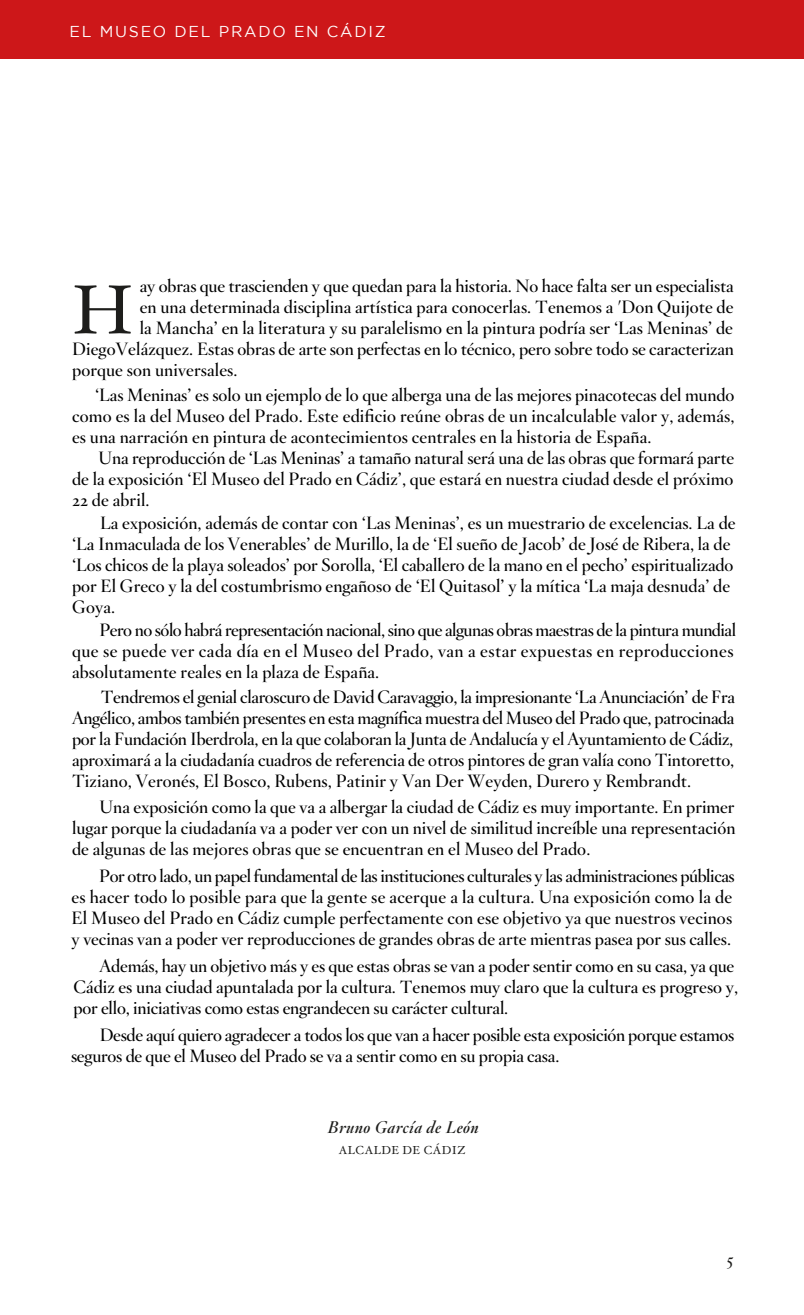
<style>
.page{position:relative;width:804px;height:1315px;background:#fff}
.page>*{position:absolute;margin:0;border:0;box-sizing:border-box;transform-origin:0 0}
.t1{font:69.3px "Hoefler Text";color:#1d1d1b}
.t2{font:17.5px/21px "Hoefler Titlingpro";letter-spacing:.005em;color:#000;text-align:justify}
.t3{font:17.5px/21px "Hoefler Titlingpro";letter-spacing:-.015em;color:#000}
.t4{font:italic 700 16.62px "Hoefler Titling";letter-spacing:.03em;color:#1d1d1b}
.t5{font:16.62px "Hoefler Text";color:#1d1d1b}
.t6{font:15.75px "Gotham";letter-spacing:.11em;color:#fff}
.t7{font:11.72px "Hoefler Text";letter-spacing:.04em;color:#1d1d1b}
</style>
<div class="page">
<div style="left:0;top:0;width:804px;height:58px;background:#cd1719"></div>
<p class="t6" style="left:70px;top:23px;width:318px">EL MUSEO DEL PRADO EN CÁDIZ</p>
<p class="t2" style="left:140px;top:275px;width:595px">ay obras que trascienden y que quedan para la historia. No hace falta ser un especialista</p>
<p class="t2" style="left:140px;top:296px;width:595px">en una determinada disciplina artística para conocerlas. Tenemos a 'Don Quijote de</p>
<p class="t2" style="left:140px;top:317px;width:594px">la Mancha’ en la literatura y su paralelismo en la pintura podría ser ‘Las Meninas’ de</p>
<p class="t2" style="left:72px;top:338px;width:663px">DiegoVelázquez. Estas obras de arte son perfectas en lo técnico, pero sobre todo se caracterizan</p>
<p class="t2" style="left:72px;top:359px;width:167px">porque son universales.</p>
<p class="t2" style="left:72px;top:384px;width:664px;text-indent:23px">‘Las Meninas’ es solo un ejemplo de lo que alberga una de las mejores pinacotecas del mundo como es la del Museo del Prado. Este edificio reúne obras de un incalculable valor y, además, es una narración en pintura de acontecimientos centrales en la historia de España.</p>
<p class="t2" style="left:72px;top:447px;width:663px;text-indent:27px">Una reproducción de ‘Las Meninas’ a tamaño natural será una de las obras que formará parte de la exposición ‘El Museo del Prado en Cádiz’, que estará en nuestra ciudad desde el próximo 22 de abril.</p>
<h1 class="t1" style="left:73px;top:269px;width:62px">H</h1>
<p class="t2" style="left:72px;top:512px;width:665px;text-align:left;text-indent:28px">La exposición, además de contar con ‘Las Meninas’, es un muestrario de excelencias. La de ‘La Inmaculada de los Venerables’ de Murillo, la de ‘El sueño de Jacob’ de José de Ribera, la de ‘Los chicos de la playa soleados’ por Sorolla, ‘El caballero de la mano en el pecho’ espiritualizado por El Greco y la del costumbrismo engañoso de ‘El Quitasol’ y la mítica ‘La maja desnuda’ de Goya.</p>
<p class="t2" style="left:72px;top:619px;width:665px;text-align:left;text-indent:27px">Pero no sólo habrá representación nacional, sino que algunas obras maestras de la pintura mundial que se puede ver cada día en el Museo del Prado, van a estar expuestas en reproducciones absolutamente reales en la plaza de España.</p>
<p class="t2" style="left:72px;top:686px;width:664px;text-indent:29px">Tendremos el genial claroscuro de David Caravaggio, la impresionante ‘La Anunciación’ de Fra Angélico, ambos también presentes en esta magnífica muestra del Museo del Prado que, patrocinada por la Fundación Iberdrola, en la que colaboran la Junta de Andalucía y el Ayuntamiento de Cádiz, aproximará a la ciudadanía cuadros de referencia de otros pintores de gran valía cono Tintoretto, Tiziano, Veronés, El Bosco, Rubens, Patinir y Van Der Weyden, Durero y Rembrandt.</p>
<p class="t2" style="left:72px;top:796px;width:665px;text-indent:28px">Una exposición como la que va a albergar la ciudad de Cádiz es muy importante. En primer lugar porque la ciudadanía va a poder ver con un nivel de similitud increíble una representación de algunas de las mejores obras que se encuentran en el Museo del Prado.</p>
<p class="t2" style="left:72px;top:865px;width:664px;text-align:left;text-indent:28px">Por otro lado, un papel fundamental de las instituciones culturales y las administraciones públicas es hacer todo lo posible para que la gente se acerque a la cultura. Una exposición como la de El Museo del Prado en Cádiz cumple perfectamente con ese objetivo ya que nuestros vecinos y vecinas van a poder ver reproducciones de grandes obras de arte mientras pasea por sus calles.</p>
<p class="t2" style="left:73px;top:955px;width:666px;text-align:left;text-indent:26px">Además, hay un objetivo más y es que estas obras se van a poder sentir como en su casa, ya que<br>Cádiz es una ciudad apuntalada por la cultura. Tenemos muy claro que la cultura es progreso y, por ello, iniciativas como estas engrandecen su carácter cultural.</p>
<p class="t3" style="left:71px;top:1024px;width:664px;text-indent:29px">Desde aquí quiero agradecer a todos los que van a hacer posible esta exposición porque estamos seguros de que el Museo del Prado se va a sentir como en su propia casa.</p>
<p class="t4" style="left:327px;top:1117px;width:153px">Bruno García de León</p>
<p class="t7" style="left:339px;top:1142px;width:128px">ALCALDE DE CÁDIZ</p>
<p class="t5" style="left:726px;top:1249px;width:8px">5</p>
</div>
